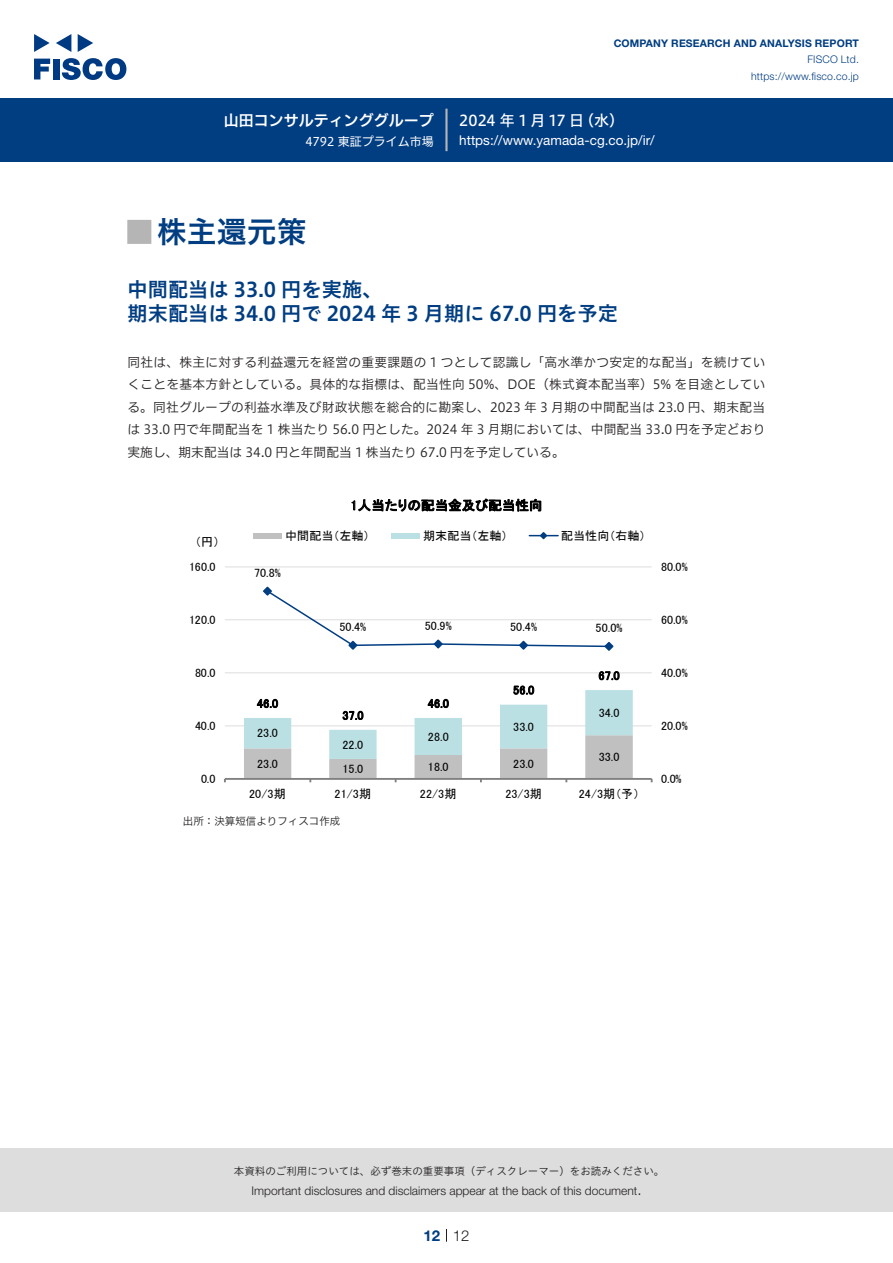
<style>
.page{position:relative;width:893px;height:1263px;background:#fff}
.page>*{position:absolute;margin:0;border:0;box-sizing:border-box;transform-origin:0 0}
.t1{font:30px "Hiragino UD Sans Std N W6";color:#003d81}
.t2{font:24px "Hiragino UD Sans Std N W6";color:#b5b5b6}
.中タイトル{font:20.25px/24px "Hiragino UD Sans Std W6";color:#003d81}
.t3{font:15px "Hiragino UD Sans F Std N W6";color:#fff}
.t4{font:15px "Hiragino UD Sans F Std N W5";color:#fff}
.t5{font:300 15px "Helvetica Neue LT Std";color:#231f20}
.t6{font:700 15px "Helvetica Neue LT Std";color:#003d81}
.t7{font:13.5px "Helvetica Neue LT Std";color:#fff}
.t8{font:13.5px "MS P Gothic";letter-spacing:.005em;color:#000}
.本文{font:12.75px/22.5px "Hiragino UD Sans F Std N W3";color:#231f20;text-align:justify}
.t9{font:12.15px "MS P Gothic";letter-spacing:.005em;color:#000}
.t10{font:12px "MS P Gothic";letter-spacing:.005em;color:#000}
.t11{font:300 12px "Helvetica Neue LT Std";color:#231f20}
.t12{font:12px "Hiragino UD Sans F Std N W4";color:#fff}
.t13{font:10.5px "Hiragino UD Sans Std W3";color:#231f20}
.t14{font:700 10.5px "Helvetica Neue LT Std";letter-spacing:.015em;color:#003d81}
.t15{font:300 10.5px/16.5px "Helvetica Neue LT Std";letter-spacing:.015em;color:#003d81;text-align:right}
.表組み基本スタイル{font:10.5px "Hiragino UD Sans F Std N W3";color:#231f20}
</style>
<div class="page">
<div style="left:0;top:1148px;width:893px;height:64px;background:#ddd"></div>
<svg style="left:34px;top:59px;width:16px;height:20px"></svg>
<div style="left:53px;top:59px;width:6px;height:20px;background:#003a83"></div>
<svg style="left:62px;top:58px;width:64px;height:22px"></svg>
<svg style="left:34px;top:34px;width:16px;height:18px"></svg>
<svg style="left:78px;top:34px;width:15px;height:18px"></svg>
<svg style="left:56px;top:34px;width:15px;height:18px"></svg>
<div style="left:0;top:98px;width:893px;height:64px;background:#003d81"></div>
<hr style="left:445px;top:109px;width:3px;height:42px;background:#b5b5b6">
<svg style="left:446px;top:1229px;width:1px;height:13px"></svg>
<hr style="left:225px;top:725px;width:427px;height:1px;background:#ddd">
<hr style="left:225px;top:672px;width:427px;height:1px;background:#ddd">
<hr style="left:225px;top:619px;width:427px;height:1px;background:#ddd">
<hr style="left:225px;top:566px;width:427px;height:1px;background:#ddd">
<hr style="left:225px;top:778px;width:427px;height:2px;background:#808080">
<svg style="left:244px;top:690px;width:389px;height:92px"></svg>
<svg style="left:263px;top:586px;width:351px;height:65px"></svg>
<div style="left:253px;top:533px;width:29px;height:5px;background:#c0c0c0"></div>
<div style="left:391px;top:533px;width:29px;height:5px;background:#bbe0e3"></div>
<svg style="left:529px;top:532px;width:29px;height:8px"></svg>
<p class="t3" style="left:224px;top:109px;width:212px">山田コンサルティンググループ</p>
<p class="t12" style="left:305px;top:132px;width:130px">4792 東証プライム市場</p>
<p class="t14" style="left:614px;top:37px;width:247px">COMPANY RESEARCH AND ANALYSIS REPORT</p>
<p class="t15" style="left:751px;top:51px;width:109px">FISCO Ltd. https://www.fisco.co j p.</p>
<p class="t4" style="left:459px;top:109px;width:126px">2024 年 1 月 17 日</p>
<p class="t4" style="left:579px;top:109px;width:46px">（水(</p>
<p class="t7" style="left:459px;top:132px;width:197px">https://www.yamada- c g . c o j p. /i r/</p>
<p class="t1" style="left:157px;top:209px;width:151px">株主還元策</p>
<p class="t2" style="left:128px;top:213px;width:25px">█</p>
<p class="中タイトル" style="left:128px;top:276px;width:492px">中間配当は 33.0 円を実施、<br>期末配当は 34.0 円で 2024 年 3 月期に 67.0 円を予定</p>
<p class="本文" style="left:128px;top:350px;width:639px">同社は、株主に対する利益還元を経営の重要課題の 1 つとして認識し「高水準かつ安定的な配当」を続けていくことを基本方針としている。具体的な指標は、配当性向 50%、DOE（株式資本配当率）5% を目途としている。同社グループの利益水準及び財政状態を総合的に勘案し、2023 年 3 月期の中間配当は 23.0 円、期末配当は 33.0 円で年間配当を 1 株当たり 56.0 円とした。2024 年 3 月期においては、中間配当 33.0 円を予定どおり実施し、期末配当は 34.0 円と年間配当 1 株当たり 67.0 円を予定している。</p>
<p class="t9" style="left:195px;top:535px;width:26px">円（ (</p>
<p class="t10" style="left:189px;top:561px;width:28px">160.0</p>
<p class="t10" style="left:189px;top:614px;width:28px">120.0</p>
<p class="t10" style="left:195px;top:667px;width:22px">80.0</p>
<p class="t10" style="left:195px;top:720px;width:22px">40.0</p>
<p class="t10" style="left:201px;top:773px;width:16px">0.0</p>
<p class="t8" style="left:351px;top:498px;width:193px">1人当たりの配当金及び配当性向</p>
<p class="t10" style="left:285px;top:530px;width:86px">中間配当（左軸）</p>
<p class="t10" style="left:254px;top:567px;width:28px">70.8%</p>
<p class="t10" style="left:257px;top:697px;width:23px">46.0</p>
<p class="t10" style="left:339px;top:621px;width:28px">50.4%</p>
<p class="t10" style="left:342px;top:709px;width:23px">37.0</p>
<p class="t10" style="left:423px;top:530px;width:86px">期末配当（左軸）</p>
<p class="t10" style="left:425px;top:620px;width:28px">50.9%</p>
<p class="t10" style="left:428px;top:697px;width:23px">46.0</p>
<p class="t10" style="left:510px;top:621px;width:28px">50.4%</p>
<p class="t9" style="left:513px;top:684px;width:23px">56.0</p>
<p class="t10" style="left:257px;top:727px;width:22px">23.0</p>
<p class="t9" style="left:428px;top:730px;width:22px">28.0</p>
<p class="t10" style="left:343px;top:738px;width:22px">22.0</p>
<p class="t10" style="left:513px;top:720px;width:22px">33.0</p>
<p class="t10" style="left:257px;top:758px;width:22px">23.0</p>
<p class="t9" style="left:343px;top:763px;width:22px">15.0</p>
<p class="t10" style="left:428px;top:761px;width:22px">18.0</p>
<p class="t10" style="left:513px;top:758px;width:22px">23.0</p>
<p class="t10" style="left:249px;top:787px;width:38px">20/3期</p>
<p class="t10" style="left:335px;top:787px;width:38px">21/3期</p>
<p class="t10" style="left:420px;top:787px;width:38px">22/3期</p>
<p class="t10" style="left:505px;top:787px;width:38px">23/3期</p>
<p class="表組み基本スタイル" style="left:183px;top:813px;width:159px">出所：決算短信よりフィスコ作成</p>
<p class="t10" style="left:561px;top:530px;width:86px">配当性向（右軸(</p>
<p class="t9" style="left:596px;top:622px;width:28px">50.0%</p>
<p class="t10" style="left:598px;top:669px;width:23px">67.0</p>
<p class="t10" style="left:599px;top:707px;width:22px">34.0</p>
<p class="t10" style="left:599px;top:751px;width:22px">33.0</p>
<p class="t10" style="left:579px;top:787px;width:62px">24/3期予（ (</p>
<p class="t10" style="left:661px;top:561px;width:28px">80.0%</p>
<p class="t10" style="left:661px;top:614px;width:28px">60.0%</p>
<p class="t10" style="left:661px;top:667px;width:28px">40.0%</p>
<p class="t10" style="left:661px;top:720px;width:28px">20.0%</p>
<p class="t10" style="left:661px;top:773px;width:22px">0.0%</p>
<p class="t13" style="left:234px;top:1163px;width:432px">本資料のご利用については、必ず巻末の重要事項（ディスクレーマー）をお読みください。</p>
<p class="t5" style="left:637px;top:1180px;width:6px">.</p>
<p class="t11" style="left:251px;top:1183px;width:387px">Important disclosures and disclaimers appear at the back of this document</p>
<p class="t6" style="left:423px;top:1226px;width:18px">12</p>
<p class="t5" style="left:453px;top:1226px;width:18px">12</p>
</div>
